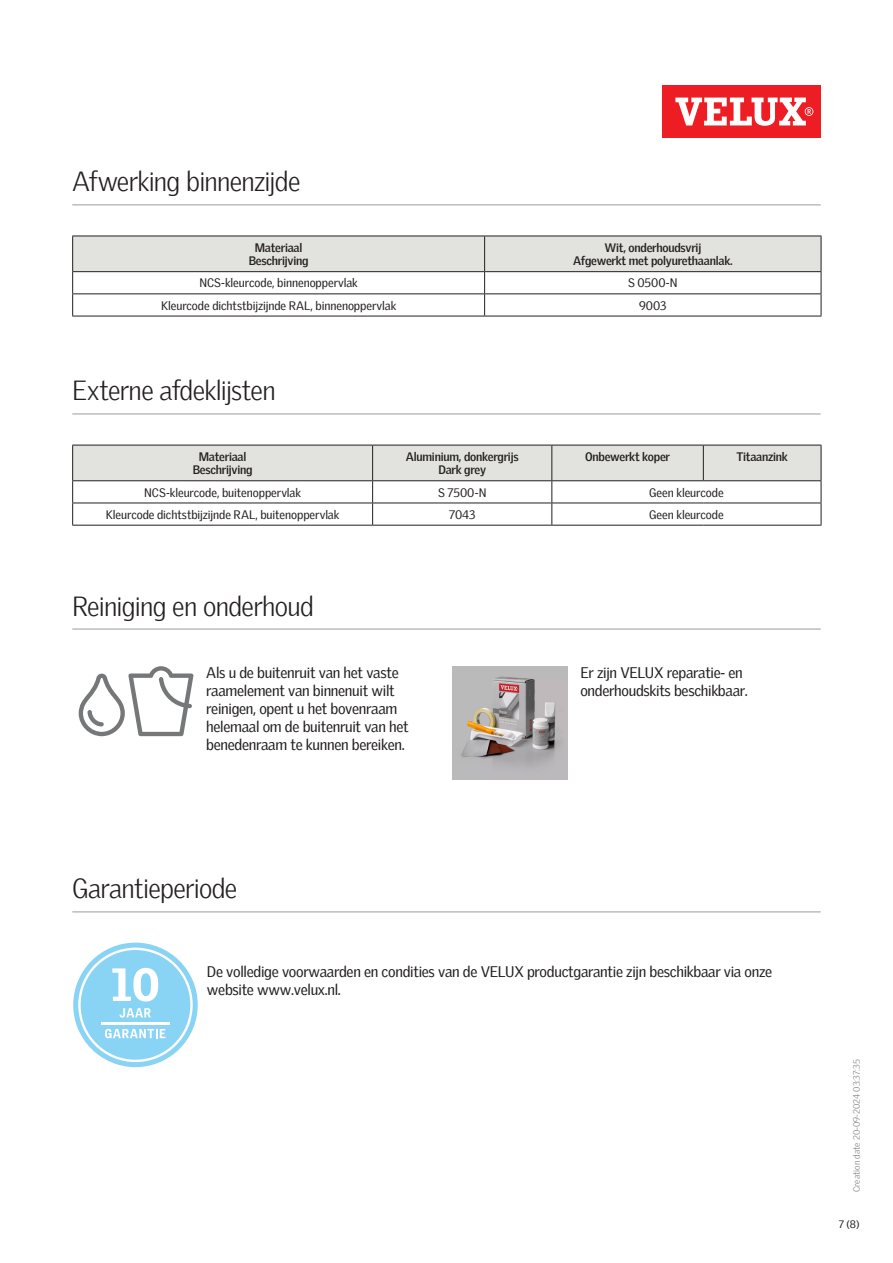
<style>
.page{position:relative;width:893px;height:1263px;background:#fff}
.page>*{position:absolute;margin:0;border:0;box-sizing:border-box;transform-origin:0 0}
.Headline_With_Line_B{font:300 27px "Velux Gothic";letter-spacing:-.025em;color:#231f20}
.Body_Regular{font:15px/18px "Velux Gothic";letter-spacing:-.02em;color:#231f20}
.TableText{font:12px "Velux Gothic";letter-spacing:-.005em;color:#231f20}
.TableHeader{font:700 12px/13.5px "Velux Gothic";letter-spacing:-.02em;color:#231f20;text-align:center}
.t1{font:10.5px "Velux Gothic";color:#231f20}
.t2{font:300 9px "Velux Gothic";color:#7c7e81}
</style>
<div class="page">
<div style="left:662px;top:85px;width:159px;height:53px;background:#ee1d23"></div>
<svg style="left:675px;top:98px;width:138px;height:28px"></svg>
<hr style="left:72px;top:204px;width:749px;height:2px;background:#bcbdbb">
<hr style="left:72px;top:413px;width:749px;height:2px;background:#bcbdbb">
<hr style="left:72px;top:628px;width:749px;height:2px;background:#bcbdbb">
<hr style="left:72px;top:316px;width:413px;height:1px;background:#231f20">
<svg style="left:72px;top:236px;width:750px;height:80px"></svg>
<hr style="left:485px;top:316px;width:336px;height:1px;background:#231f20">
<hr style="left:72px;top:525px;width:301px;height:1px;background:#231f20">
<hr style="left:373px;top:525px;width:179px;height:1px;background:#231f20">
<svg style="left:72px;top:445px;width:750px;height:80px"></svg>
<hr style="left:552px;top:525px;width:151px;height:1px;background:#231f20">
<hr style="left:703px;top:525px;width:118px;height:1px;background:#231f20">
<svg style="left:79px;top:666px;width:114px;height:70px"></svg>
<img style="left:453px;top:666px;width:115px;height:113px">
<hr style="left:72px;top:911px;width:749px;height:2px;background:#bcbdbb">
<svg style="left:73px;top:943px;width:125px;height:124px"></svg>
<p class="Headline_With_Line_B" style="left:72px;top:161px;width:230px">Afwerking binnenzijde</p>
<p class="TableHeader" style="left:249px;top:240px;width:61px">Materiaal<br>Beschrijving</p>
<p class="TableHeader" style="left:573px;top:240px;width:161px">Wit, onderhoudsvrij<br>Afgewerkt met polyurethaanlak.</p>
<p class="TableText" style="left:199px;top:274px;width:160px">NCS-kleurcode, binnenoppervlak</p>
<p class="TableText" style="left:628px;top:274px;width:51px">S 0500-N</p>
<p class="TableText" style="left:161px;top:296px;width:237px">Kleurcode dichtstbijzijnde RAL, binnenoppervlak</p>
<p class="TableText" style="left:639px;top:296px;width:29px">9003</p>
<p class="Headline_With_Line_B" style="left:72px;top:370px;width:205px">Externe afdeklijsten</p>
<p class="TableHeader" style="left:193px;top:449px;width:61px">Materiaal<br>Beschrijving</p>
<p class="TableHeader" style="left:406px;top:449px;width:114px">Aluminium, donkergrijs<br>Dark grey</p>
<p class="TableHeader" style="left:585px;top:449px;width:86px">Onbewerkt koper</p>
<p class="TableHeader" style="left:737px;top:449px;width:53px">Titaanzink</p>
<p class="TableText" style="left:144px;top:483px;width:158px">NCS-kleurcode, buitenoppervlak</p>
<p class="TableText" style="left:438px;top:483px;width:50px">S 7500-N</p>
<p class="TableText" style="left:649px;top:483px;width:76px">Geen kleurcode</p>
<p class="TableText" style="left:106px;top:505px;width:235px">Kleurcode dichtstbijzijnde RAL, buitenoppervlak</p>
<p class="TableText" style="left:449px;top:505px;width:28px">7043</p>
<p class="TableText" style="left:649px;top:505px;width:76px">Geen kleurcode</p>
<p class="Headline_With_Line_B" style="left:72px;top:585px;width:243px">Reiniging en onderhoud</p>
<p class="Body_Regular" style="left:206px;top:662px;width:204px">Als u de buitenruit van het vaste raamelement van binnenuit wilt reinigen, opent u het bovenraam helemaal om de buitenruit van het benedenraam te kunnen bereiken.</p>
<p class="Body_Regular" style="left:580px;top:662px;width:169px">Er zijn VELUX reparatie- en onderhoudskits beschikbaar.</p>
<p class="Headline_With_Line_B" style="left:72px;top:868px;width:167px">Garantieperiode</p>
<p class="Body_Regular" style="left:207px;top:962px;width:567px">De volledige voorwaarden en condities van de VELUX productgarantie zijn beschikbaar via onze website www.velux.nl.</p>
<p class="t2" style="left:850px;top:1192px;width:134px;rotate:-90deg">Creation date 20-09-2024 03:37:35</p>
<p class="t1" style="left:839px;top:1216px;width:22px">7 (8)</p>
</div>
